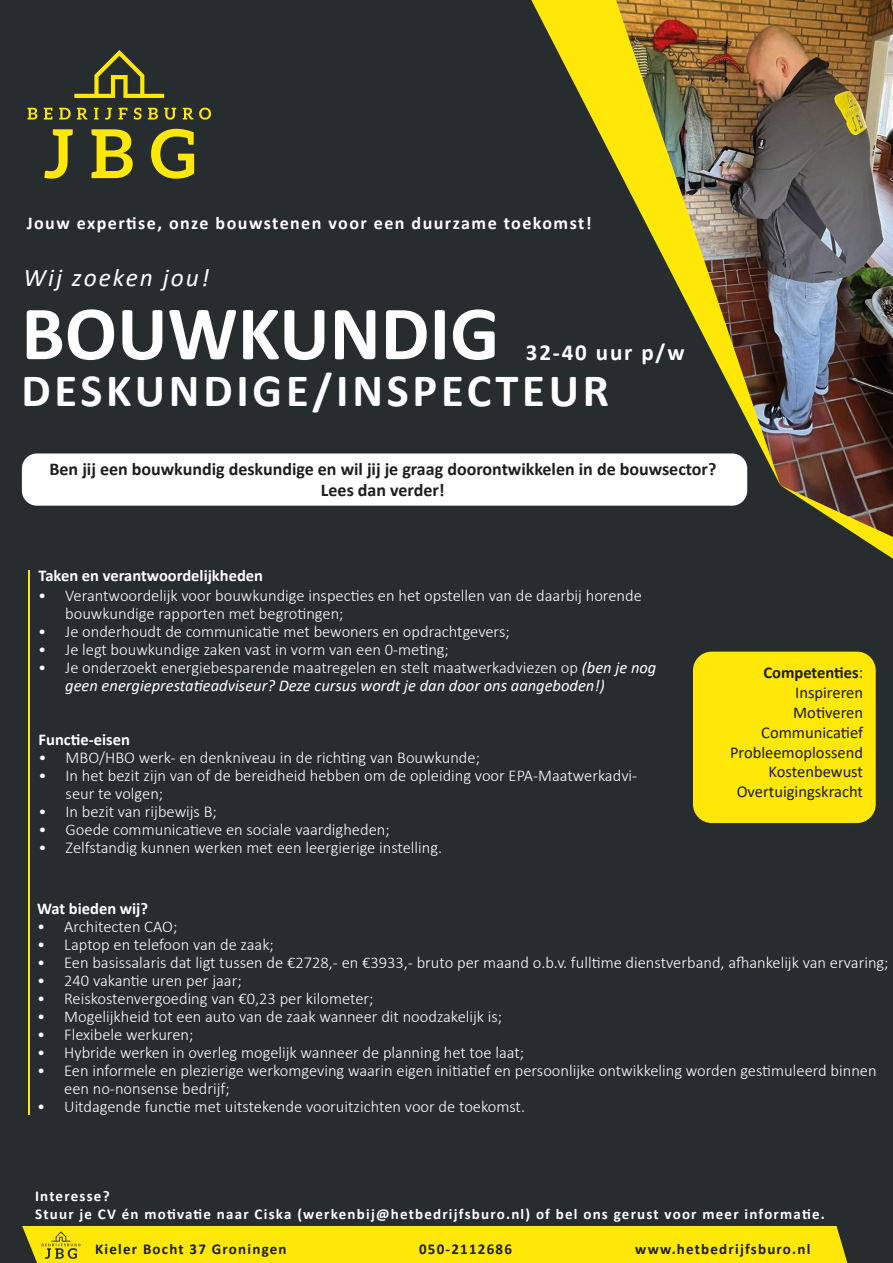
<style>
.page{position:relative;width:893px;height:1263px;background:#fff}
.page>*{position:absolute;margin:0;border:0;box-sizing:border-box;transform-origin:0 0}
.t1{font:700 77.4px "Calibri";color:#fff}
.t2{font:700 46.5px "Calibri";letter-spacing:.08em;color:#fff}
.t3{font:italic 25.35px "Calibri";letter-spacing:.08em;color:#fff}
.t4{font:700 22.95px "Calibri";letter-spacing:.08em;color:#fff}
.t5{font:700 18px/21px "Calibri";color:#1d1d1b;text-align:center}
.t6{font:700 18px "Calibri";letter-spacing:.08em;color:#fff}
.t7{font:300 16.5px/18px "Calibri";color:#fff}
.t8{font:italic 16.5px/18px "Calibri";color:#fff}
.t9{font:16.5px/19.8px "Calibri";color:#1d1d1b;text-align:right}
.t10{font:700 16.5px "Calibri";color:#fff}
.t11{font:700 15px/18px "Calibri";letter-spacing:.08em;color:#fff}
.t12{font:700 15px "Calibri";letter-spacing:.08em;color:#1d1d1b}
.s1{font-weight:300;font-style:normal}
.s2{font-weight:700}
</style>
<div class="page">
<img style="left:780px;top:0;width:113px;height:327px">
<div style="left:0;top:327px;width:893px;height:899px;background:#272c2e"></div>
<div style="left:0;top:0;width:512px;height:485px;background:#272c2e"></div>
<div style="left:0;top:1226px;width:893px;height:37px;background:#ffe708"></div>
<div style="left:22px;top:453px;width:725px;height:53px;background:#fff;border-radius:15px"></div>
<hr style="left:28px;top:570px;width:1px;height:545px;background:#ffe708">
<svg style="left:833px;top:1213px;width:60px;height:50px"></svg>
<div style="left:693px;top:652px;width:183px;height:171px;background:#ffe708;border-radius:19px"></div>
<img style="left:512px;top:0;width:268px;height:485px">
<div style="left:4px;top:43px;width:235px;height:143px;background:#272c2e;border-radius:7px"></div>
<svg style="left:27px;top:108px;width:10px;height:11px"></svg>
<svg style="left:44px;top:108px;width:8px;height:12px"></svg>
<svg style="left:59px;top:108px;width:12px;height:12px"></svg>
<svg style="left:77px;top:108px;width:10px;height:12px"></svg>
<svg style="left:94px;top:108px;width:5px;height:12px"></svg>
<svg style="left:105px;top:108px;width:7px;height:12px"></svg>
<svg style="left:118px;top:108px;width:9px;height:12px"></svg>
<svg style="left:134px;top:108px;width:8px;height:12px"></svg>
<svg style="left:148px;top:108px;width:10px;height:12px"></svg>
<svg style="left:164px;top:108px;width:12px;height:12px"></svg>
<svg style="left:183px;top:108px;width:10px;height:12px"></svg>
<svg style="left:199px;top:108px;width:12px;height:12px"></svg>
<svg style="left:44px;top:129px;width:29px;height:50px"></svg>
<svg style="left:91px;top:129px;width:42px;height:49px"></svg>
<svg style="left:151px;top:129px;width:43px;height:50px"></svg>
<svg style="left:74px;top:50px;width:90px;height:48px"></svg>
<svg style="left:0;top:1209px;width:81px;height:54px"></svg>
<svg style="left:780px;top:485px;width:113px;height:185px"></svg>
<p class="t6" style="left:27px;top:211px;width:566px">Jouw expertise, onze bouwstenen voor een duurzame toekomst!</p>
<h3 class="t3" style="left:24px;top:260px;width:187px">Wij zoeken jou!</h3>
<h1 class="t1" style="left:21px;top:279px;width:480px">BOUWKUNDIG</h1>
<h2 class="t2" style="left:21px;top:357px;width:589px">DESKUNDIGE/INSPECTEUR</h2>
<h3 class="t4" style="left:526px;top:336px;width:160px">32-40 uur p/w</h3>
<p class="t5" style="left:49px;top:459px;width:668px">Ben jij een bouwkundig deskundige en wil jij je graag doorontwikkelen in de bouwsector?<br>Lees dan verder!</p>
<p class="t10" style="left:39px;top:564px;width:226px">Taken en verantwoordelijkheden</p>
<p class="t7" style="left:65px;top:587px;width:578px;text-indent:-27px">• Verantwoordelijk voor bouwkundige inspecties en het opstellen van de daarbij horende bouwkundige rapporten met begrotingen;</p>
<p class="t7" style="left:38px;top:623px;width:473px">• Je onderhoudt de communicatie met bewoners en opdrachtgevers;</p>
<p class="t7" style="left:38px;top:641px;width:412px">• Je legt bouwkundige zaken vast in vorm van een 0-meting;</p>
<p class="t8" style="left:65px;top:658px;width:593px;text-indent:-27px"><span class="s1">• Je onderzoekt energiebesparende maatregelen en stelt maatwerkadviezen op</span> (ben je nog geen energieprestatieadviseur? Deze cursus wordt je dan door ons aangeboden!)</p>
<p class="t9" style="left:730px;top:663px;width:135px"><span class="s2">Competenties</span>:<br>Inspireren<br>Motiveren<br>Communicatief<br>Probleemoplossend<br>Kostenbewust<br>Overtuigingskracht</p>
<p class="t10" style="left:39px;top:728px;width:93px">Functie-eisen</p>
<p class="t7" style="left:39px;top:748px;width:443px">• MBO/HBO werk- en denkniveau in de richting van Bouwkunde;</p>
<p class="t7" style="left:66px;top:766px;width:573px;text-indent:-27px">• In het bezit zijn van of de bereidheid hebben om de opleiding voor EPA-Maatwerkadvi&shy;seur te volgen;</p>
<p class="t7" style="left:39px;top:802px;width:180px">• In bezit van rijbewijs B;</p>
<p class="t7" style="left:39px;top:820px;width:353px">• Goede communicatieve en sociale vaardigheden;</p>
<p class="t7" style="left:39px;top:838px;width:405px">• Zelfstandig kunnen werken met een leergierige instelling.</p>
<p class="t10" style="left:37px;top:897px;width:112px">Wat bieden wij?</p>
<p class="t7" style="left:37px;top:917px;width:142px">• Architecten CAO;</p>
<p class="t7" style="left:37px;top:935px;width:238px">• Laptop en telefoon van de zaak;</p>
<p class="t7" style="left:37px;top:953px;width:853px">• Een basissalaris dat ligt tussen de €2728,- en €3933,- bruto per maand o.b.v. fulltime dienstverband, afhankelijk van ervaring;</p>
<p class="t7" style="left:37px;top:971px;width:206px">• 240 vakantie uren per jaar;</p>
<p class="t7" style="left:37px;top:989px;width:338px">• Reiskostenvergoeding van €0,23 per kilometer;</p>
<p class="t7" style="left:37px;top:1007px;width:467px">• Mogelijkheid tot een auto van de zaak wanneer dit noodzakelijk is;</p>
<p class="t7" style="left:37px;top:1025px;width:158px">• Flexibele werkuren;</p>
<p class="t7" style="left:37px;top:1043px;width:488px">• Hybride werken in overleg mogelijk wanneer de planning het toe laat;</p>
<p class="t7" style="left:64px;top:1061px;width:814px;text-indent:-27px">• Een informele en plezierige werkomgeving waarin eigen initiatief en persoonlijke ontwikkeling worden gestimuleerd binnen een no-nonsense bedrijf;</p>
<p class="t7" style="left:37px;top:1097px;width:489px">• Uitdagende functie met uitstekende vooruitzichten voor de toekomst.</p>
<p class="t11" style="left:35px;top:1187px;width:791px">Interesse?<br>Stuur je CV én motivatie naar Ciska (werkenbij@hetbedrijfsburo.nl) of bel ons gerust voor meer informatie.</p>
<p class="t12" style="left:95px;top:1238px;width:193px">Kieler Bocht 37 Groningen</p>
<p class="t12" style="left:419px;top:1238px;width:94px">050-2112686</p>
<p class="t12" style="left:635px;top:1238px;width:177px">www.hetbedrijfsburo.nl</p>
</div>
